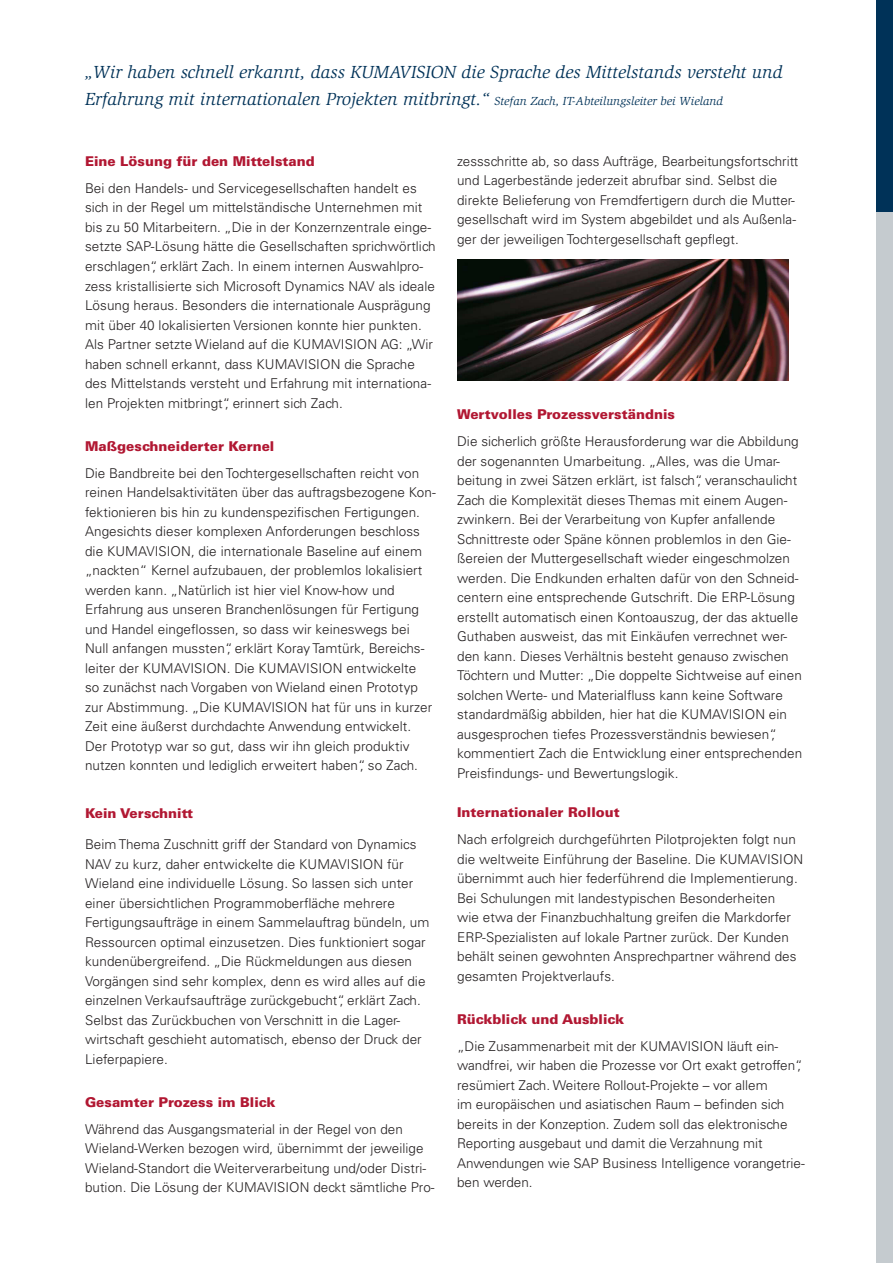
<style>
.page{position:relative;width:893px;height:1263px;background:#fff}
.page>*{position:absolute;margin:0;border:0;box-sizing:border-box;transform-origin:0 0}
.Zitat{font:italic 18px/27px "Slimbach";color:#003258}
.Headline_Text{font:300 13.5px/19.5px "Univers";letter-spacing:.005em;color:#231f20}
.Fließtext{font:300 13.5px/19.5px "Univers";letter-spacing:.005em;color:#231f20}
.Headline_Text-2{font:900 13.5px "Univers";color:#b11732}
.Fließtext-2{font:900 13.5px "Univers";color:#b11732}
.s1{font-size:12px}
.s2{font-weight:900;color:#b11732}
</style>
<div class="page">
<div style="left:876px;top:0;width:17px;height:235px;background:#003258"></div>
<div style="left:876px;top:213px;width:17px;height:1050px;background:#c5cbcf"></div>
<img style="left:457px;top:259px;width:331px;height:121px">
<p class="Zitat" style="left:85px;top:59px;width:699px">„Wir haben schnell erkannt, dass KUMAVISION die Sprache des Mittelstands versteht und<br>Erfahrung mit internationalen Projekten mitbringt.“ <span class="s1">Stefan Zach, IT-Abteilungsleiter bei Wieland</span></p>
<p class="Headline_Text" style="left:85px;top:148px;width:333px;line-height:27px"><span class="s2">Eine Lösung für den Mittelstand<br></span>Bei den Handels- und Servicegesellschaften handelt es</p>
<p class="Headline_Text" style="left:85px;top:198px;width:352px">sich in der Regel um mittelständische Unternehmen mit bis zu 50 Mitarbeitern. „Die in der Konzernzentrale einge&shy;setzte SAP-Lösung hätte die Gesellschaften sprichwörtlich erschlagen“, erklärt Zach. In einem internen Auswahlpro&shy;zess kristallisierte sich Microsoft Dynamics NAV als ideale Lösung heraus. Besonders die internationale Ausprägung mit über 40 lokalisierten Versionen konnte hier punkten.<br>Als Partner setzte Wieland auf die KUMAVISION AG: „Wir haben schnell erkannt, dass KUMAVISION die Sprache des Mittelstands versteht und Erfahrung mit internationa&shy;len Projekten mitbringt“, erinnert sich Zach.</p>
<p class="Headline_Text" style="left:85px;top:432px;width:336px;line-height:27px"><span class="s2">Maßgeschneiderter Kernel<br></span>Die Bandbreite bei den Tochtergesellschaften reicht von</p>
<p class="Headline_Text" style="left:85px;top:483px;width:352px">reinen Handelsaktivitäten über das auftragsbezogene Kon&shy;fektionieren bis hin zu kundenspezifischen Fertigungen.<br>Angesichts dieser komplexen Anforderungen beschloss die KUMAVISION, die internationale Baseline auf einem „nackten“ Kernel aufzubauen, der problemlos lokalisiert werden kann. „Natürlich ist hier viel Know-how und Erfahrung aus unseren Branchenlösungen für Fertigung und Handel eingeflossen, so dass wir keineswegs bei Null anfangen mussten“, erklärt Koray Tamtürk, Bereichs&shy;leiter der KUMAVISION. Die KUMAVISION entwickelte<br>so zunächst nach Vorgaben von Wieland einen Prototyp zur Abstimmung. „Die KUMAVISION hat für uns in kurzer Zeit eine äußerst durchdachte Anwendung entwickelt.<br>Der Prototyp war so gut, dass wir ihn gleich produktiv nutzen konnten und lediglich erweitert haben“, so Zach.</p>
<p class="Headline_Text-2" style="left:85px;top:804px;width:110px">Kein Verschnitt</p>
<p class="Headline_Text" style="left:85px;top:834px;width:346px">Beim Thema Zuschnitt griff der Standard von Dynamics NAV zu kurz, daher entwickelte die KUMAVISION für Wieland eine individuelle Lösung. So lassen sich unter einer übersichtlichen Programmoberfläche mehrere Fertigungsaufträge in einem Sammelauftrag bündeln, um Ressourcen optimal einzusetzen. Dies funktioniert sogar kundenübergreifend. „Die Rückmeldungen aus diesen Vorgängen sind sehr komplex, denn es wird alles auf die einzelnen Verkaufsaufträge zurückgebucht“, erklärt Zach.<br>Selbst das Zurückbuchen von Verschnitt in die Lager&shy;wirtschaft geschieht automatisch, ebenso der Druck der Lieferpapiere.</p>
<p class="Headline_Text-2" style="left:85px;top:1093px;width:192px">Gesamter Prozess im Blick</p>
<p class="Fließtext" style="left:85px;top:1119px;width:351px">Während das Ausgangsmaterial in der Regel von den Wieland-Werken bezogen wird, übernimmt der jeweilige Wieland-Standort die Weiterverarbeitung und/oder Distri&shy;bution. Die Lösung der KUMAVISION deckt sämtliche Pro-</p>
<p class="Fließtext" style="left:457px;top:151px;width:343px">zessschritte ab, so dass Aufträge, Bearbeitungsfortschritt und Lagerbestände jederzeit abrufbar sind. Selbst die direkte Belieferung von Fremdfertigern durch die Mutter&shy;gesellschaft wird im System abgebildet und als Außenla&shy;ger der jeweiligen Tochtergesellschaft gepflegt.</p>
<p class="Fließtext" style="left:457px;top:401px;width:343px;line-height:27px"><span class="s2">Wertvolles Prozessverständnis<br></span>Die sicherlich größte Herausforderung war die Abbildung</p>
<p class="Fließtext" style="left:457px;top:451px;width:347px">der sogenannten Umarbeitung. „Alles, was die Umar&shy;beitung in zwei Sätzen erklärt, ist falsch“, veranschaulicht Zach die Komplexität dieses Themas mit einem Augen&shy;zwinkern. Bei der Verarbeitung von Kupfer anfallende Schnittreste oder Späne können problemlos in den Gie&shy;ßereien der Muttergesellschaft wieder eingeschmolzen werden. Die Endkunden erhalten dafür von den Schneid&shy;centern eine entsprechende Gutschrift. Die ERP-Lösung erstellt automatisch einen Kontoauszug, der das aktuelle Guthaben ausweist, das mit Einkäufen verrechnet wer&shy;den kann. Dieses Verhältnis besteht genauso zwischen Töchtern und Mutter: „Die doppelte Sichtweise auf einen solchen Werte- und Materialfluss kann keine Software standardmäßig abbilden, hier hat die KUMAVISION ein ausgesprochen tiefes Prozessverständnis bewiesen“, kommentiert Zach die Entwicklung einer entsprechenden Preisfindungs- und Bewertungslogik.</p>
<p class="Fließtext-2" style="left:457px;top:804px;width:164px">Internationaler Rollout</p>
<p class="Fließtext" style="left:457px;top:829px;width:348px">Nach erfolgreich durchgeführten Pilotprojekten folgt nun die weltweite Einführung der Baseline. Die KUMAVISION übernimmt auch hier federführend die Implementierung.<br>Bei Schulungen mit landestypischen Besonderheiten<br>wie etwa der Finanzbuchhaltung greifen die Markdorfer ERP-Spezialisten auf lokale Partner zurück. Der Kunden behält seinen gewohnten Ansprechpartner während des gesamten Projektverlaufs.</p>
<p class="Headline_Text" style="left:457px;top:1005px;width:323px;line-height:27px"><span class="s2">Rückblick und Ausblick<br></span>„Die Zusammenarbeit mit der KUMAVISION läuft ein-</p>
<p class="Headline_Text" style="left:457px;top:1056px;width:349px">wandfrei, wir haben die Prozesse vor Ort exakt getroffen“, resümiert Zach. Weitere Rollout-Projekte – vor allem<br>im europäischen und asiatischen Raum – befinden sich bereits in der Konzeption. Zudem soll das elektronische Reporting ausgebaut und damit die Verzahnung mit Anwendungen wie SAP Business Intelligence vorangetrie&shy;ben werden.</p>
</div>
